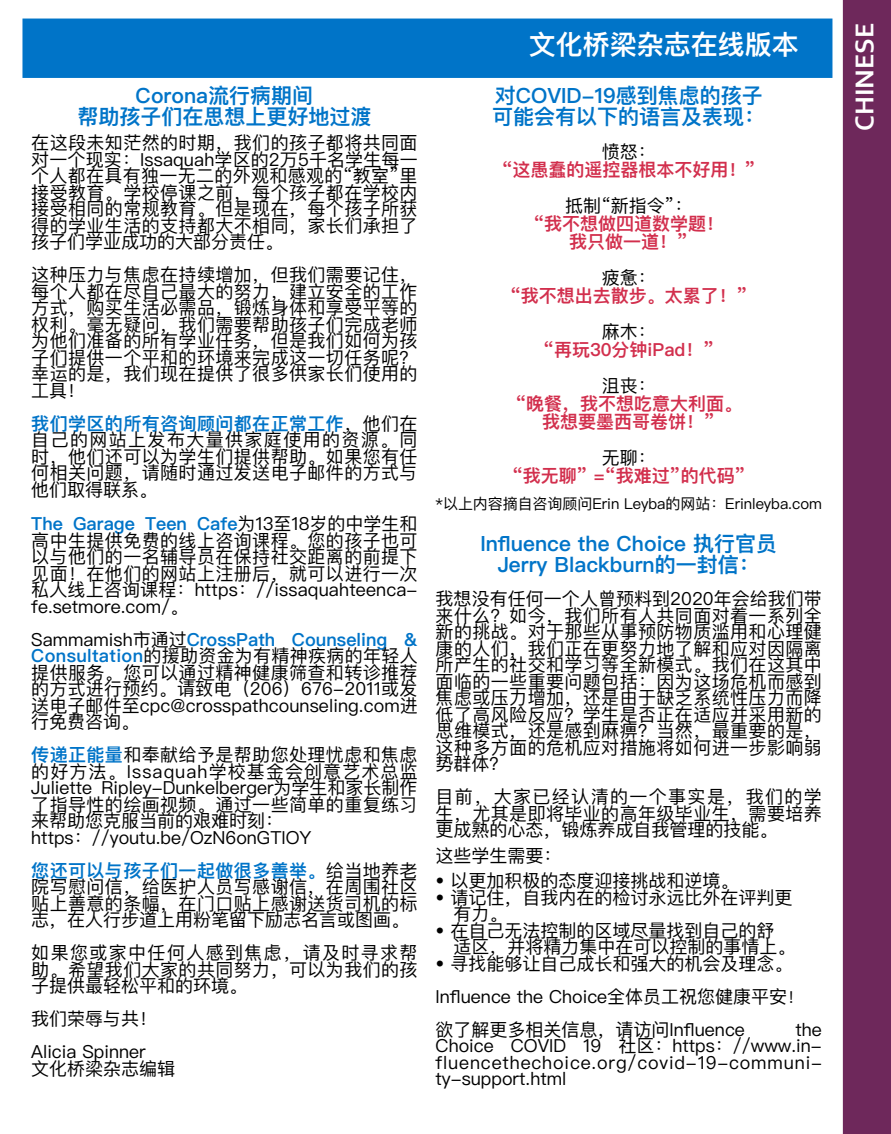
<style>
.page{position:relative;width:891px;height:1134px;background:#fff}
.page>*{position:absolute;margin:0;border:0;box-sizing:border-box;transform-origin:0 0}
.t1{font:600 27px "Ping Fang SC";color:#fff}
.t2{font:700 27px "Corbel";color:#fff}
.t3{font:600 21px/21px "Ping Fang SC";color:#0074c8;text-align:center}
.t4{font:18px/16.5px "Ping Fang SC";letter-spacing:.01em;color:#000;text-align:justify}
.t5{font:600 18px/18px "Ping Fang SC";color:#d22f4d;text-align:center}
.t6{font:15px "Ping Fang SC";letter-spacing:-.005em;color:#000}
.s1{font-weight:600;color:#0074c8}
.s2{font-size:16.5px}
</style>
<div class="page">
<div style="left:22px;top:19px;width:810px;height:59px;background:#0074c8;border:2px solid #0074c8"></div>
<div style="left:843px;top:0;width:48px;height:1134px;background:#6e285b"></div>
<p class="t3" style="left:77px;top:84px;width:295px">Corona流行病期间<br>帮助孩子们在思想上更好地过渡</p>
<p class="t4" style="left:31px;top:134px;width:388px">在这段未知茫然的时期，我们的孩子都将共同面对一个现实：Issaquah学区的2万5千名学生每一个人都在具有独一无二的外观和感观的“教室”里接受教育。学校停课之前，每个孩子都在学校内接受相同的常规教育。但是现在，每个孩子所获得的学业生活的支持都大不相同，家长们承担了孩子们学业成功的大部分责任。</p>
<p class="t4" style="left:31px;top:266px;width:388px">这种压力与焦虑在持续增加，但我们需要记住，每个人都在尽自己最大的努力，建立安全的工作方式，购买生活必需品，锻炼身体和享受平等的权利。毫无疑问，我们需要帮助孩子们完成老师为他们准备的所有学业任务，但是我们如何为孩子们提供一个平和的环境来完成这一切任务呢？幸运的是，我们现在提供了很多供家长们使用的工具！</p>
<p class="t4" style="left:31px;top:415px;width:388px"><span class="s1">我们学区的所有咨询顾问都在正常工作</span>，他们在自己的网站上发布大量供家庭使用的资源。同时，他们还可以为学生们提供帮助。如果您有任何相关问题，请随时通过发送电子邮件的方式与他们取得联系。</p>
<p class="t4" style="left:31px;top:515px;width:388px"><span class="s1">The Garage Teen Cafe</span>为13至18岁的中学生和高中生提供免费的线上咨询课程。您的孩子也可以与他们的一名辅导员在保持社交距离的前提下见面！在他们的网站上注册后，就可以进行一次私人线上咨询课程：https：//issaquahteenca&shy;fe.setmore.com/。</p>
<p class="t4" style="left:31px;top:631px;width:388px">Sammamish市通过<span class="s1">CrossPath Counseling &amp; Consultation</span>的援助资金为有精神疾病的年轻人提供服务。您可以通过精神健康筛查和转诊推荐的方式进行预约。请致电（206）676-2011或发送电子邮件至cpc@crosspathcounseling.com进行免费咨询。</p>
<p class="t4" style="left:31px;top:747px;width:388px;text-align:left"><span class="s1">传递正能量</span>和奉献给予是帮助您处理忧虑和焦虑的好方法。Issaquah学校基金会创意艺术总监<br>Juliette Ripley-Dunkelberger为学生和家长制作了指导性的绘画视频。通过一些简单的重复练习来帮助您克服当前的艰难时刻：<br>https：//youtu.be/OzN6onGTIOY</p>
<p class="t4" style="left:31px;top:862px;width:388px"><span class="s1">您还可以与孩子们一起做很多善举。</span>给当地养老院写慰问信，给医护人员写感谢信，在周围社区贴上善意的条幅，在门口贴上感谢送货司机的标志，在人行步道上用粉笔留下励志名言或图画。</p>
<p class="t4" style="left:31px;top:945px;width:388px">如果您或家中任何人感到焦虑，请及时寻求帮助。希望我们大家的共同努力，可以为我们的孩子提供最轻松平和的环境。</p>
<p class="t4" style="left:31px;top:1002px;width:127px;line-height:33px">我们荣辱与共！<br>Alicia Spinner</p>
<p class="t4" style="left:31px;top:1060px;width:145px">文化桥梁杂志编辑</p>
<h1 class="t1" style="left:529px;top:28px;width:271px">文化桥梁杂志在线版本</h1>
<h1 class="t2" style="left:848px;top:131px;width:109px;rotate:-90deg">CHINESE</h1>
<p class="t3" style="left:492px;top:84px;width:274px;text-align:left">对COVID-19感到焦虑的孩子可能会有以下的语言及表现：</p>
<p class="t4" style="left:602px;top:143px;width:55px">愤怒：</p>
<p class="t5" style="left:502px;top:161px;width:256px">“这愚蠢的遥控器根本不好用！”</p>
<p class="t4" style="left:565px;top:197px;width:129px">抵制“新指令”：</p>
<p class="t5" style="left:533px;top:215px;width:193px">“我不想做四道数学题！我只做一道！”</p>
<p class="t4" style="left:602px;top:269px;width:55px">疲惫：</p>
<p class="t5" style="left:510px;top:287px;width:240px">“我不想出去散步。太累了！”</p>
<p class="t4" style="left:602px;top:323px;width:55px">麻木：</p>
<p class="t5" style="left:543px;top:341px;width:173px">“再玩30分钟iPad！”</p>
<p class="t4" style="left:602px;top:377px;width:55px">沮丧：</p>
<p class="t5" style="left:515px;top:395px;width:229px">“晚餐，我不想吃意大利面。我想要墨西哥卷饼！”</p>
<p class="t4" style="left:602px;top:449px;width:55px">无聊：</p>
<p class="t5" style="left:512px;top:467px;width:236px">“我无聊” =“我难过”的代码”</p>
<p class="t6" style="left:436px;top:495px;width:388px">*以上内容摘自咨询顾问Erin Leyba的网站：Erinleyba.com</p>
<p class="t3" style="left:480px;top:533px;width:298px">Influence the Choice 执行官员<br>Jerry Blackburn的一封信：</p>
<p class="t4" style="left:436px;top:590px;width:388px">我想没有任何一个人曾预料到2020年会给我们带来什么？如今，我们所有人共同面对着一系列全新的挑战。对于那些从事预防物质滥用和心理健康的人们，我们正在更努力地了解和应对因隔离所产生的社交和学习等全新模式。我们在这其中面临的一些重要问题包括：因为这场危机而感到焦虑或压力增加，还是由于缺乏系统性压力而降低了高风险反应？学生是否正在适应并采用新的思维模式，还是感到麻痹？当然，最重要的是，这种多方面的危机应对措施将如何进一步影响弱势群体？</p>
<p class="t4" style="left:436px;top:788px;width:388px">目前，大家已经认清的一个事实是，我们的学生，尤其是即将毕业的高年级毕业生，需要培养更成熟的心态，锻炼养成自我管理的技能。</p>
<p class="t4" style="left:436px;top:847px;width:127px">这些学生需要：</p>
<p class="t4" style="left:436px;top:872px;width:304px">• 以更加积极的态度迎接挑战和逆境。</p>
<p class="t4" style="left:454px;top:889px;width:341px;text-indent:-18px">• 请记住，自我内在的检讨永远比外在评判更有力。</p>
<p class="t4" style="left:454px;top:922px;width:344px;text-indent:-18px">• 在自己无法控制的区域尽量找到自己的舒适区，并将精力集中在可以控制的事情上。</p>
<p class="t4" style="left:436px;top:947px;width:370px;line-height:33px;text-align:left">• 寻找能够让自己成长和强大的机会及理念。<br>Influence the Choice全体员工祝您健康平安<span class="s2">！</span>欲了解更多相关信息，请访问Influence</p>
<p class="t4" style="left:436px;top:1021px;width:388px;text-indent:360px">the Choice COVID 19 社区：https：//www.in&shy;fluencethechoice.org/covid-19-communi&shy;ty-support.html</p>
</div>
